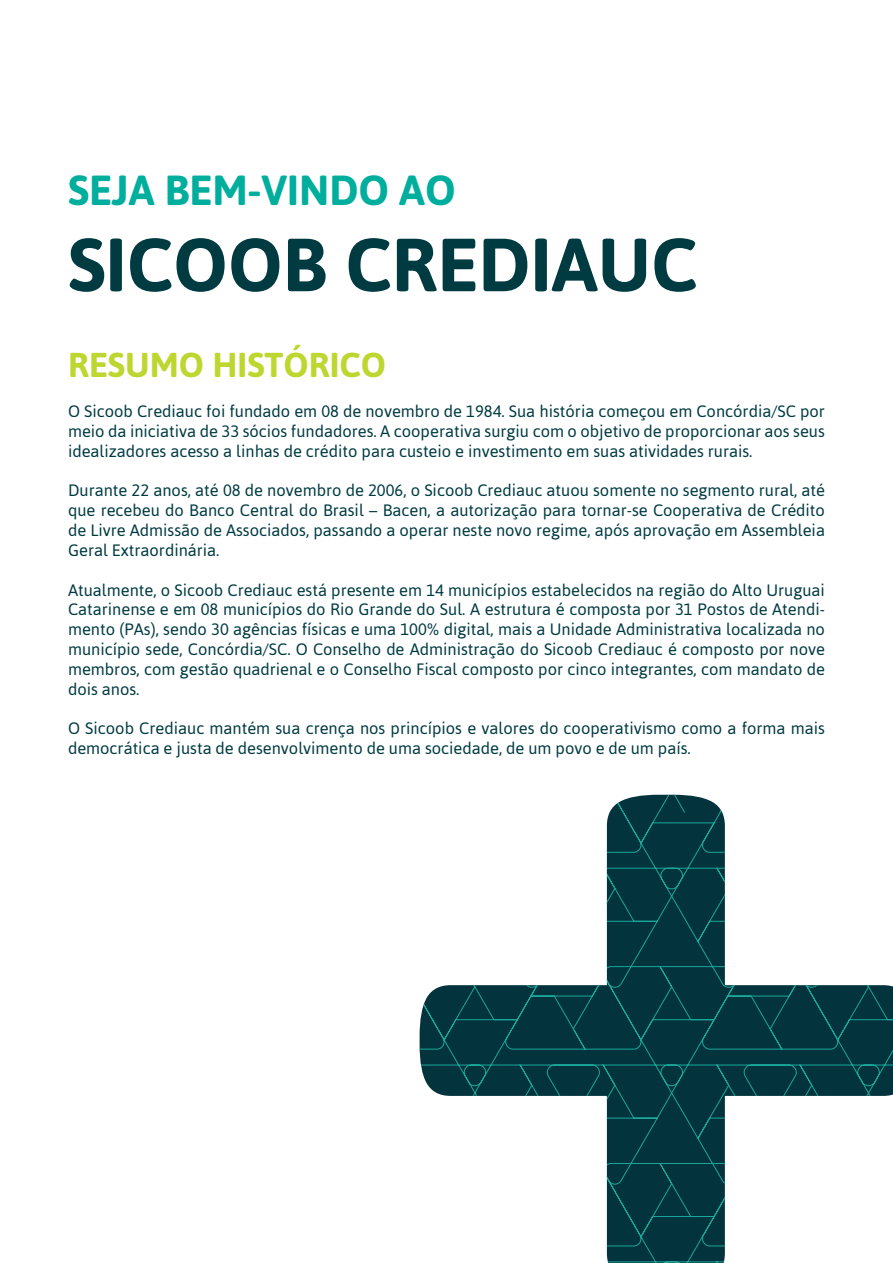
<style>
.page{position:relative;width:893px;height:1263px;background:#fff}
.page>*{position:absolute;margin:0;border:0;box-sizing:border-box;transform-origin:0 0}
.t1{font:700 75px "Asap";color:#003b42}
.t2{font:700 42px "Asap";color:#00ae9d}
.t3{font:700 34.5px "Asap";color:#bed630}
.t4{font:16.5px/19.8px "Asap";color:#003b42;text-align:justify}
</style>
<div class="page">
<svg style="left:678px;top:812px;width:215px;height:218px"></svg>
<svg style="left:678px;top:1030px;width:215px;height:217px"></svg>
<svg style="left:610px;top:795px;width:112px;height:17px"></svg>
<svg style="left:461px;top:812px;width:217px;height:218px"></svg>
<svg style="left:461px;top:1030px;width:217px;height:217px"></svg>
<svg style="left:607px;top:1247px;width:118px;height:16px;background:#063e45"></svg>
<svg style="left:420px;top:985px;width:41px;height:111px;background:#1e4d54"></svg>
<h2 class="t2" style="left:68px;top:166px;width:389px">SEJA BEM-VINDO AO</h2>
<h1 class="t1" style="left:68px;top:221px;width:631px">SICOOB CREDIAUC</h1>
<h3 class="t3" style="left:68px;top:344px;width:320px">RESUMO HISTÓRICO</h3>
<p class="t4" style="left:68px;top:401px;width:758px">O Sicoob Crediauc foi fundado em 08 de novembro de 1984. Sua história começou em Concórdia/SC por meio da iniciativa de 33 sócios fundadores. A cooperativa surgiu com o objetivo de proporcionar aos seus idealizadores acesso a linhas de crédito para custeio e investimento em suas atividades rurais.</p>
<p class="t4" style="left:68px;top:481px;width:758px">Durante 22 anos, até 08 de novembro de 2006, o Sicoob Crediauc atuou somente no segmento rural, até que recebeu do Banco Central do Brasil – Bacen, a autorização para tornar-se Cooperativa de Crédito de Livre Admissão de Associados, passando a operar neste novo regime, após aprovação em Assembleia Geral Extraordinária.</p>
<p class="t4" style="left:68px;top:580px;width:758px">Atualmente, o Sicoob Crediauc está presente em 14 municípios estabelecidos na região do Alto Uruguai Catarinense e em 08 municípios do Rio Grande do Sul. A estrutura é composta por 31 Postos de Atendi&shy;mento (PAs), sendo 30 agências físicas e uma 100% digital, mais a Unidade Administrativa localizada no município sede, Concórdia/SC. O Conselho de Administração do Sicoob Crediauc é composto por nove membros, com gestão quadrienal e o Conselho Fiscal composto por cinco integrantes, com mandato de dois anos.</p>
<p class="t4" style="left:68px;top:718px;width:758px">O Sicoob Crediauc mantém sua crença nos princípios e valores do cooperativismo como a forma mais democrática e justa de desenvolvimento de uma sociedade, de um povo e de um país.</p>
</div>
